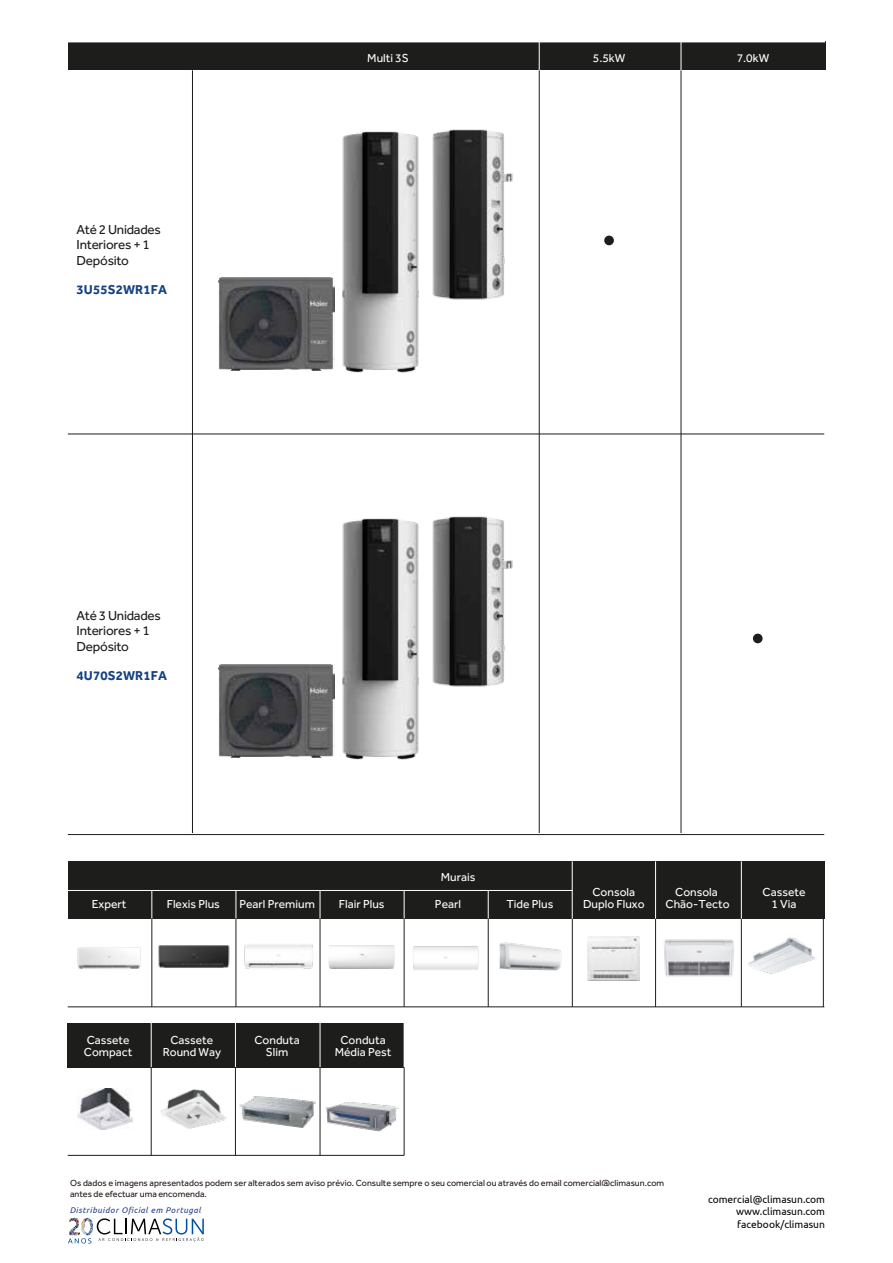
<style>
.page{position:relative;width:893px;height:1263px;background:#fff}
.page>*{position:absolute;margin:0;border:0;box-sizing:border-box;transform-origin:0 0}
.t1{font:13.5px/15.6px "Effra";letter-spacing:-.02em;color:#1d1d1b}
.t2{font:700 13.35px "Effra";letter-spacing:.005em;color:#154284}
.t3{font:12px/12px "Effra";color:#fff;text-align:center}
.t4{font:10.2px/12.3px "Ubuntu";color:#020303;text-align:justify}
.t5{font:9.15px/10.8px "Effra";color:#231816}
.t6{font:italic 8.25px "Ubuntu";letter-spacing:.065em;color:#233a84}
</style>
<div class="page">
<img style="left:69px;top:1217px;width:24px;height:18px">
<svg style="left:97px;top:1218px;width:107px;height:24px"></svg>
<svg style="left:68px;top:1238px;width:23px;height:5px"></svg>
<div style="left:68px;top:41px;width:757px;height:29px;background:#1d1d1b"></div>
<hr style="left:68px;top:41px;width:757px;height:1px;background:#fff">
<svg style="left:539px;top:42px;width:1px;height:28px"></svg>
<svg style="left:681px;top:42px;width:1px;height:28px"></svg>
<hr style="left:192px;top:70px;width:1px;height:763px;background:#1d1d1b">
<hr style="left:539px;top:70px;width:1px;height:763px;background:#1d1d1b">
<hr style="left:681px;top:70px;width:1px;height:763px;background:#1d1d1b">
<hr style="left:68px;top:434px;width:756px;height:1px;background:#1d1d1b">
<hr style="left:68px;top:834px;width:756px;height:1px;background:#1d1d1b">
<div style="left:604px;top:236px;width:10px;height:9px;background:#1d1d1b;border-radius:50%"></div>
<div style="left:753px;top:634px;width:10px;height:9px;background:#1d1d1b;border-radius:50%"></div>
<img style="left:218px;top:277px;width:108px;height:94px">
<img style="left:436px;top:129px;width:77px;height:171px">
<img style="left:326px;top:131px;width:110px;height:242px">
<img style="left:218px;top:664px;width:108px;height:94px">
<img style="left:436px;top:516px;width:77px;height:171px">
<img style="left:326px;top:518px;width:110px;height:242px">
<div style="left:68px;top:861px;width:756px;height:58px;background:#1d1d1b"></div>
<svg style="left:152px;top:891px;width:1px;height:28px"></svg>
<svg style="left:236px;top:891px;width:1px;height:28px"></svg>
<svg style="left:320px;top:891px;width:1px;height:28px"></svg>
<svg style="left:404px;top:891px;width:1px;height:28px"></svg>
<svg style="left:488px;top:891px;width:1px;height:28px"></svg>
<hr style="left:68px;top:890px;width:504px;height:1px;background:#fff">
<img style="left:499px;top:942px;width:63px;height:29px">
<img style="left:77px;top:947px;width:75px;height:40px">
<img style="left:151px;top:930px;width:77px;height:51px">
<img style="left:228px;top:926px;width:101px;height:61px">
<img style="left:329px;top:946px;width:66px;height:22px">
<hr style="left:152px;top:919px;width:1px;height:88px;background:#1d1d1b">
<hr style="left:236px;top:919px;width:1px;height:88px;background:#1d1d1b">
<hr style="left:320px;top:919px;width:1px;height:88px;background:#1d1d1b">
<hr style="left:404px;top:919px;width:1px;height:88px;background:#1d1d1b">
<hr style="left:488px;top:919px;width:1px;height:88px;background:#1d1d1b">
<hr style="left:572px;top:919px;width:1px;height:88px;background:#1d1d1b">
<hr style="left:655px;top:919px;width:1px;height:88px;background:#1d1d1b">
<hr style="left:823px;top:919px;width:1px;height:88px;background:#1d1d1b">
<hr style="left:741px;top:919px;width:1px;height:88px;background:#1d1d1b">
<hr style="left:68px;top:1006px;width:756px;height:1px;background:#1d1d1b">
<div style="left:68px;top:1023px;width:336px;height:44px;background:#1d1d1b"></div>
<hr style="left:151px;top:1023px;width:1px;height:44px;background:#fff">
<hr style="left:235px;top:1023px;width:1px;height:44px;background:#fff">
<hr style="left:320px;top:1023px;width:1px;height:44px;background:#fff">
<img style="left:588px;top:936px;width:52px;height:45px">
<img style="left:77px;top:1089px;width:55px;height:41px">
<img style="left:160px;top:1089px;width:67px;height:40px">
<img style="left:239px;top:1096px;width:76px;height:31px">
<img style="left:325px;top:1102px;width:74px;height:29px">
<hr style="left:151px;top:1067px;width:1px;height:88px;background:#1d1d1b">
<hr style="left:235px;top:1067px;width:1px;height:88px;background:#1d1d1b">
<hr style="left:320px;top:1067px;width:1px;height:88px;background:#1d1d1b">
<hr style="left:404px;top:1067px;width:1px;height:88px;background:#1d1d1b">
<hr style="left:68px;top:1155px;width:336px;height:1px;background:#1d1d1b">
<img style="left:655px;top:923px;width:87px;height:69px">
<hr style="left:572px;top:861px;width:1px;height:58px;background:#fff">
<hr style="left:655px;top:861px;width:1px;height:58px;background:#fff">
<hr style="left:741px;top:861px;width:1px;height:58px;background:#fff">
<img style="left:748px;top:937px;width:69px;height:37px">
<img style="left:403px;top:933px;width:86px;height:57px">
<p class="t1" style="left:77px;top:221px;width:86px">Até 2 Unidades<br>Interiores + 1<br>Depósito</p>
<p class="t2" style="left:77px;top:282px;width:92px">3U55S2WR1FA</p>
<p class="t1" style="left:77px;top:607px;width:86px">Até 3 Unidades<br>Interiores + 1<br>Depósito</p>
<p class="t2" style="left:77px;top:668px;width:92px">4U70S2WR1FA</p>
<p class="t3" style="left:367px;top:52px;width:43px">Multi 3S</p>
<p class="t3" style="left:593px;top:52px;width:34px">5.5kW</p>
<p class="t3" style="left:737px;top:52px;width:34px">7.0kW</p>
<p class="t3" style="left:92px;top:897px;width:36px">Expert</p>
<p class="t3" style="left:167px;top:897px;width:55px">Flexis Plus</p>
<p class="t3" style="left:239px;top:897px;width:77px">Pearl Premium</p>
<p class="t3" style="left:339px;top:897px;width:47px">Flair Plus</p>
<p class="t3" style="left:441px;top:870px;width:36px">Murais</p>
<p class="t3" style="left:435px;top:897px;width:28px">Pearl</p>
<p class="t3" style="left:506px;top:897px;width:48px">Tide Plus</p>
<p class="t3" style="left:583px;top:885px;width:63px">Consola<br>Duplo Fluxo</p>
<p class="t3" style="left:763px;top:885px;width:44px">Cassete<br>1 Via</p>
<p class="t3" style="left:666px;top:885px;width:66px">Consola<br>Chão-Tecto</p>
<p class="t3" style="left:84px;top:1034px;width:50px;text-align:left">Cassete<br>Compact</p>
<p class="t3" style="left:163px;top:1034px;width:60px">Cassete<br>Round Way</p>
<p class="t3" style="left:255px;top:1034px;width:47px">Conduta<br>Slim</p>
<p class="t3" style="left:335px;top:1034px;width:58px">Conduta<br>Média Pest</p>
<p class="t5" style="left:70px;top:1177px;width:596px">Os dados e imagens apresentados podem ser alterados sem aviso prévio. Consulte sempre o seu comercial ou através do email comercial@climasun.com antes de efectuar uma encomenda.</p>
<p class="t6" style="left:70px;top:1205px;width:133px">Distribuidor Oficial em Portugal</p>
<p class="t4" style="left:736px;top:1193px;width:90px;text-indent:-28px">comercial@climasun.com www.climasun.com facebook/climasun</p>
</div>
